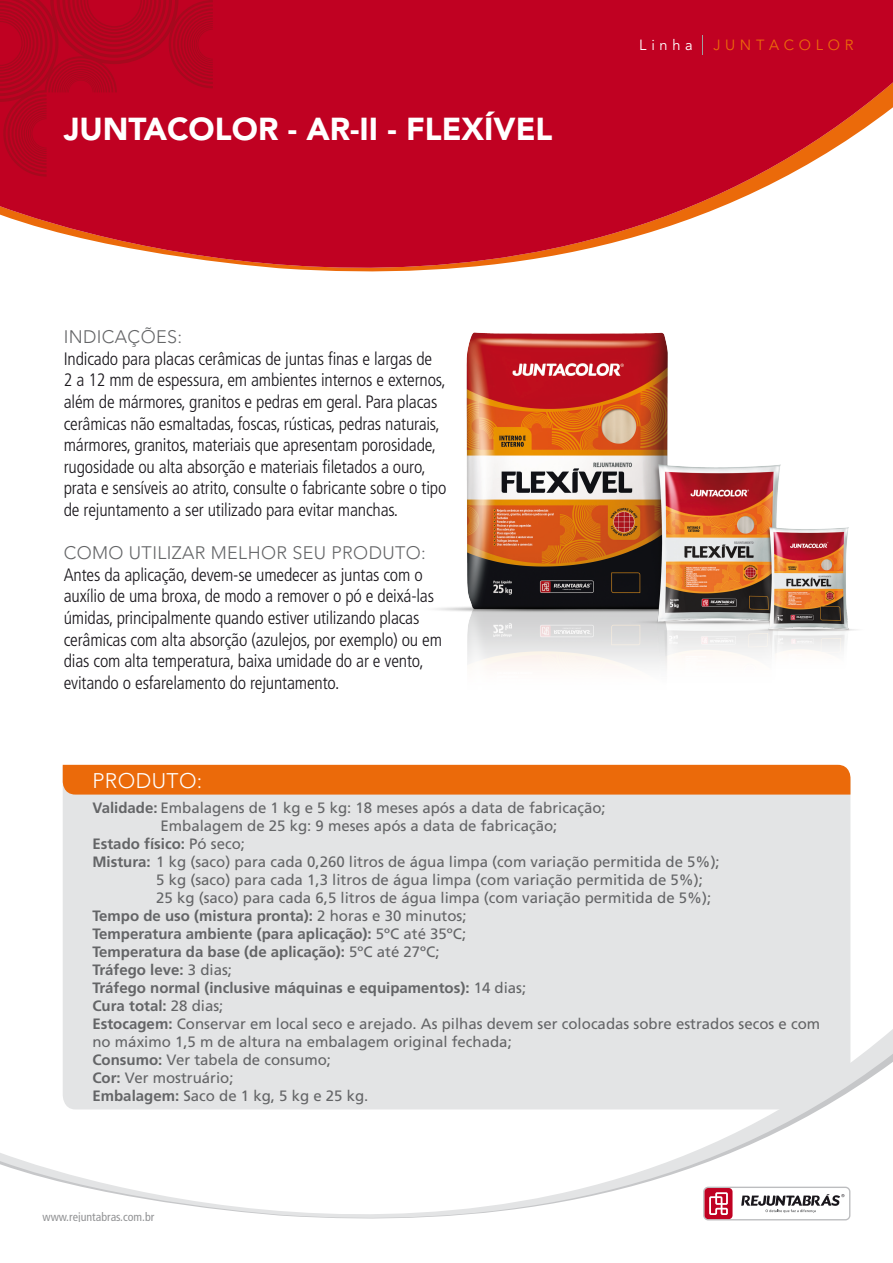
<style>
.page{position:relative;width:893px;height:1263px;background:#fff}
.page>*{position:absolute;margin:0;border:0;box-sizing:border-box;transform-origin:0 0}
.t1{font:900 31.5px "Avenir";color:#fff}
.t2{font:300 21px "Avenir";letter-spacing:.02em;color:#fff}
.t3{font:300 condensed 18px/21.6px "Frutiger";letter-spacing:-.01em;color:#1a171c}
.t4{font:300 18px "Avenir";letter-spacing:.02em;color:#646567}
.t5{font:15px/18px "Frutiger";color:#646567}
.t6{font:700 15px "Frutiger";color:#646567}
.t7{font:14.7px "Avenir";letter-spacing:.32em;color:#eb6a0a}
.t8{font:14.7px "Avenir";letter-spacing:.32em;color:#fff}
.t9{font:condensed 12px "Frutiger";color:#929395}
.s1{font-weight:700}
.s2{font-weight:400}
</style>
<div class="page">
<svg style="left:0;top:0;width:893px;height:272px;fill:#c00122"></svg>
<svg style="left:0;top:1029px;width:893px;height:192px"></svg>
<svg style="left:702px;top:35px;width:1px;height:20px"></svg>
<svg style="left:0;top:0;width:213px;height:177px"></svg>
<img style="left:390px;top:332px;width:467px;height:433px">
<div style="left:63px;top:794px;width:787px;height:315px;background:#e3e4e5"></div>
<div style="left:63px;top:765px;width:787px;height:29px;background:#eb6a0a"></div>
<p class="t1" style="left:64px;top:110px;width:490px">JUNTACOLOR - AR-II - FLEXÍVEL</p>
<p class="t4" style="left:64px;top:326px;width:120px">INDICAÇÕES:</p>
<p class="t3" style="left:64px;top:348px;width:384px">Indicado para placas cerâmicas de juntas finas e largas de<br>2 a 12 mm de espessura, em ambientes internos e externos, além de mármores, granitos e pedras em geral. Para placas cerâmicas não esmaltadas, foscas, rústicas, pedras naturais, mármores, granitos, materiais que apresentam porosidade, rugosidade ou alta absorção e materiais filetados a ouro, prata e sensíveis ao atrito, consulte o fabricante sobre o tipo de rejuntamento a ser utilizado para evitar manchas.</p>
<p class="t4" style="left:64px;top:542px;width:363px">COMO UTILIZAR MELHOR SEU PRODUTO:</p>
<p class="t3" style="left:64px;top:564px;width:380px">Antes da aplicação, devem-se umedecer as juntas com o auxílio de uma broxa, de modo a remover o pó e deixá-las úmidas, principalmente quando estiver utilizando placas cerâmicas com alta absorção (azulejos, por exemplo) ou em dias com alta temperatura, baixa umidade do ar e vento, evitando o esfarelamento do rejuntamento.</p>
<p class="t2" style="left:92px;top:768px;width:111px">PRODUTO:</p>
<p class="t8" style="left:639px;top:37px;width:55px">Linha</p>
<p class="t7" style="left:713px;top:37px;width:142px">JUNTACOLOR</p>
<p class="t5" style="left:92px;top:799px;width:515px"><span class="s1">Validade:</span> Embalagens de 1 kg e 5 kg: 18 meses após a data de fabricação;</p>
<p class="t5" style="left:161px;top:817px;width:398px">Embalagem de 25 kg: 9 meses após a data de fabricação;</p>
<p class="t6" style="left:92px;top:835px;width:154px">Estado físico: <span class="s2">Pó seco;</span></p>
<p class="t5" style="left:92px;top:853px;width:629px"><span class="s1">Mistura:</span> 1 kg (saco) para cada 0,260 litros de água limpa (com variação permitida de 5%);</p>
<p class="t5" style="left:156px;top:871px;width:548px">5 kg (saco) para cada 1,3 litros de água limpa (com variação permitida de 5%);</p>
<p class="t5" style="left:156px;top:889px;width:557px">25 kg (saco) para cada 6,5 litros de água limpa (com variação permitida de 5%);</p>
<p class="t6" style="left:92px;top:907px;width:375px">Tempo de uso (mistura pronta): <span class="s2">2 horas e 30 minutos;</span></p>
<p class="t6" style="left:92px;top:925px;width:375px">Temperatura ambiente (para aplicação): <span class="s2">5ºC até 35ºC;</span></p>
<p class="t6" style="left:92px;top:943px;width:349px">Temperatura da base (de aplicação): <span class="s2">5ºC até 27ºC;</span></p>
<p class="t6" style="left:92px;top:961px;width:141px">Tráfego leve: <span class="s2">3 dias;</span></p>
<p class="t6" style="left:92px;top:979px;width:435px">Tráfego normal (inclusive máquinas e equipamentos): <span class="s2">14 dias;</span></p>
<p class="t6" style="left:92px;top:997px;width:132px">Cura total: <span class="s2">28 dias;</span></p>
<p class="t5" style="left:92px;top:1015px;width:729px"><span class="s1">Estocagem:</span> Conservar em local seco e arejado. As pilhas devem ser colocadas sobre estrados secos e com no máximo 1,5 m de altura na embalagem original fechada;</p>
<p class="t5" style="left:92px;top:1051px;width:240px"><span class="s1">Consumo:</span> Ver tabela de consumo;</p>
<p class="t5" style="left:92px;top:1069px;width:143px"><span class="s1">Cor:</span> Ver mostruário;</p>
<p class="t5" style="left:92px;top:1087px;width:277px"><span class="s1">Embalagem:</span> Saco de 1 kg, 5 kg e 25 kg.</p>
<p class="t9" style="left:43px;top:1209px;width:113px">www.rejuntabras.com.br</p>
</div>
